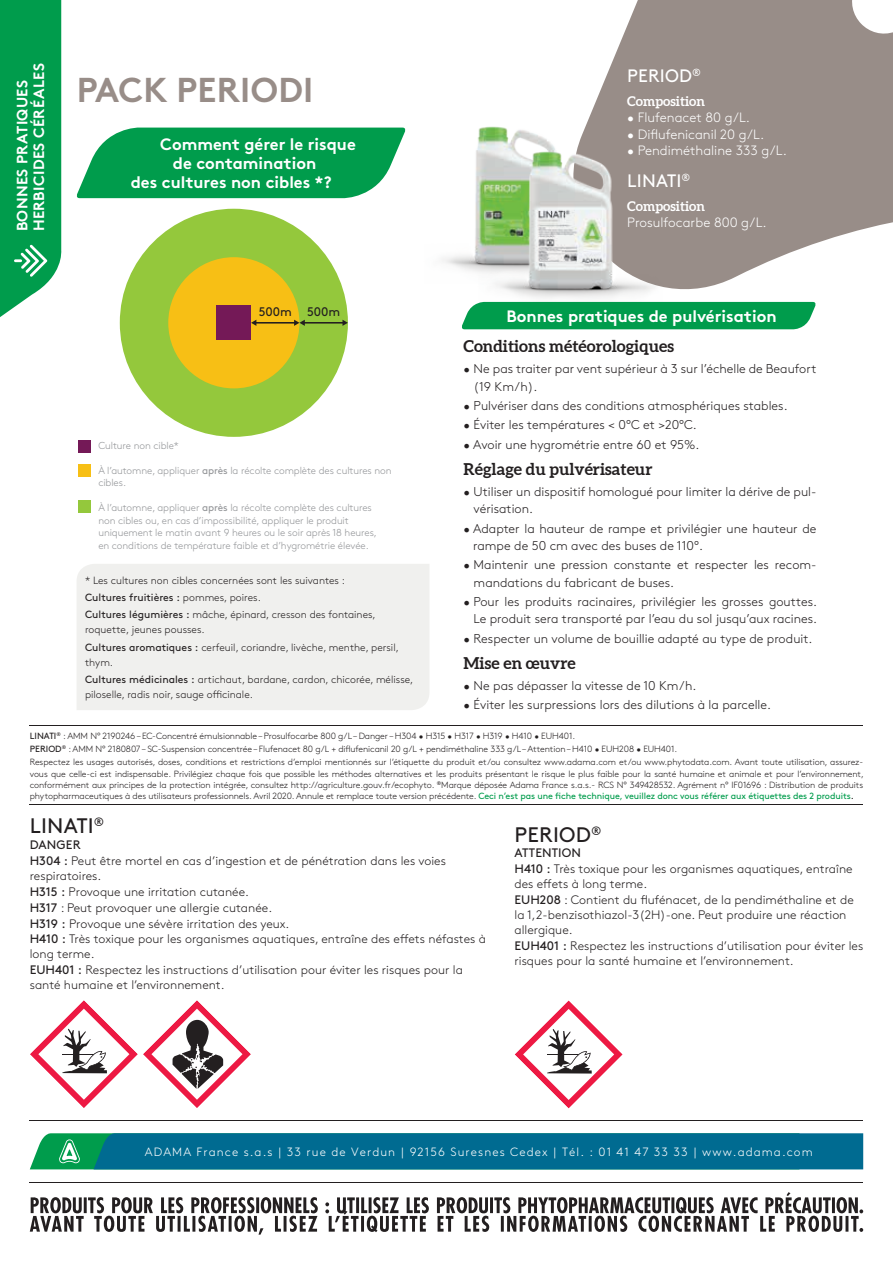
<style>
.page{position:relative;width:893px;height:1263px;background:#fff}
.page>*{position:absolute;margin:0;border:0;box-sizing:border-box;transform-origin:0 0}
.t1{font:700 34.5px "Brown Pro";letter-spacing:.01em;color:#988d88}
.t2{font:21px "Brown Std";letter-spacing:.01em;color:#231f20}
.t3{font:18px "Brown Pro";letter-spacing:.01em;color:#fff}
.t4{font:700 16.5px "Brown Pro";color:#fff}
.t5{font:700 16.5px "Aleo";color:#231f20}
.t6{font:700 15px/16.5px "Brown Pro";letter-spacing:.02em;color:#fff}
.t7{font:300 13.5px "Brown Pro";color:#fff}
.t8{font:700 13.5px "Aleo";color:#fff}
.t9{font:300 12.75px/17.2px "Brown Pro";color:#231f20}
.t10{font:12.45px "Brown Std";color:#231f20}
.t11{font:300 12.3px/15.6px "Brown Std";color:#231f20}
.t12{font:300 12px "Brown Std";letter-spacing:.09em;color:#fff}
.t13{font:300 10.5px/17.1px "Brown Pro";color:#231f20}
.t14{font:300 10.05px/12.5px "Brown Std";letter-spacing:-.005em;color:#939598}
.t15{font:300 9px/13.4px "Brown Std";letter-spacing:-.01em;color:#231f20}
.s1{font-weight:400}
.s2{font-weight:400;color:#009c4c}
</style>
<div class="page">
<svg style="left:597px;top:0;width:296px;height:290px;background:#a69d98"></svg>
<svg style="left:30px;top:1192px;width:833px;height:43px"></svg>
<hr style="left:30px;top:1182px;width:833px;height:1px;background:#231f20">
<div style="left:79px;top:440px;width:12px;height:12px;background:#741957"></div>
<div style="left:78px;top:465px;width:12px;height:12px;background:#f7bf15"></div>
<div style="left:79px;top:500px;width:12px;height:13px;background:#94c83c"></div>
<div style="left:120px;top:209px;width:228px;height:228px;background:#94c83c;border-radius:50%"></div>
<div style="left:168px;top:257px;width:131px;height:131px;background:#f7bf15;border-radius:50%"></div>
<div style="left:217px;top:306px;width:34px;height:34px;background:#741957"></div>
<hr style="left:255px;top:322px;width:40px;height:2px;background:#231f20">
<svg style="left:251px;top:320px;width:5px;height:6px"></svg>
<hr style="left:304px;top:322px;width:39px;height:2px;background:#231f20">
<svg style="left:294px;top:320px;width:11px;height:6px"></svg>
<svg style="left:342px;top:320px;width:6px;height:6px"></svg>
<svg style="left:30px;top:1133px;width:833px;height:36px;background:#05728e"></svg>
<hr style="left:30px;top:725px;width:833px;height:1px;background:#231f20">
<hr style="left:30px;top:1120px;width:833px;height:1px;background:#231f20">
<svg style="left:30px;top:1000px;width:221px;height:108px"></svg>
<hr style="left:30px;top:804px;width:833px;height:1px;background:#231f20">
<svg style="left:515px;top:1000px;width:108px;height:108px"></svg>
<svg style="left:0;top:0;width:62px;height:317px;background:#16a45b"></svg>
<div style="left:77px;top:564px;width:352px;height:146px;background:#f0f0ee"></div>
<svg style="left:76px;top:128px;width:330px;height:70px;background:#1aa65e"></svg>
<div style="left:462px;top:302px;width:354px;height:27px;background:#009c4c"></div>
<img style="left:442px;top:99px;width:173px;height:172px">
<img style="left:471px;top:124px;width:198px;height:188px">
<h3 class="t6" style="left:13px;top:231px;width:170px;rotate:-90deg">BONNES PRATIQUES<br>HERBICIDES CÉRÉALES</h3>
<h1 class="t1" style="left:77px;top:62px;width:238px">PACK PERIODI</h1>
<h3 class="t4" style="left:160px;top:131px;width:197px">Comment gérer le risque</h3>
<h3 class="t4" style="left:173px;top:150px;width:145px">de contamination</h3>
<h3 class="t4" style="left:131px;top:169px;width:202px">des cultures non cibles *?</h3>
<h3 class="t10" style="left:259px;top:304px;width:83px">500m 500m</h3>
<p class="t14" style="left:98px;top:440px;width:82px">Culture non cible*</p>
<p class="t14" style="left:98px;top:464px;width:295px">À l’automne, appliquer <span class="s1">après</span> la récolte complète des cultures non cibles.</p>
<p class="t14" style="left:98px;top:502px;width:280px">À l’automne, appliquer <span class="s1">après</span> la récolte complète des cultures non cibles ou, en cas d’impossibilité, appliquer le produit uniquement le matin avant 9 heures ou le soir après 18 heures, en conditions de température faible et d’hygrométrie élevée.</p>
<p class="t13" style="left:85px;top:571px;width:292px">* Les cultures non cibles concernées sont les suivantes :<br><span class="s1">Cultures fruitières :</span> pommes, poires.<br><span class="s1">Cultures légumières :</span> mâche, épinard, cresson des fontaines,</p>
<p class="t13" style="left:85px;top:620px;width:315px">roquette, jeunes pousses.<br><span class="s1">Cultures aromatiques :</span> cerfeuil, coriandre, livèche, menthe, persil,</p>
<p class="t13" style="left:85px;top:653px;width:330px">thym.<br><span class="s1">Cultures médicinales :</span> artichaut, bardane, cardon, chicorée, mélisse,</p>
<p class="t13" style="left:85px;top:685px;width:169px">piloselle, radis noir, sauge officinale.</p>
<h3 class="t3" style="left:627px;top:62px;width:75px">PERIOD<sup>®</sup></h3>
<h3 class="t8" style="left:627px;top:92px;width:79px">Composition</h3>
<h3 class="t7" style="left:627px;top:107px;width:124px">• Flufenacet 80 g/L.</h3>
<h3 class="t7" style="left:627px;top:124px;width:138px">• Diflufenicanil 20 g/L.</h3>
<h3 class="t7" style="left:627px;top:140px;width:161px">• Pendiméthaline 333 g/L.</h3>
<h3 class="t3" style="left:627px;top:167px;width:65px">LINATI<sup>®</sup></h3>
<h3 class="t8" style="left:627px;top:197px;width:79px">Composition</h3>
<h3 class="t7" style="left:627px;top:212px;width:141px">Prosulfocarbe 800 g/L.</h3>
<h3 class="t4" style="left:506px;top:303px;width:272px">Bonnes pratiques de pulvérisation</h3>
<h3 class="t5" style="left:464px;top:336px;width:212px">Conditions météorologiques</h3>
<h3 class="t9" style="left:474px;top:359px;width:344px;text-indent:-10px">• Ne pas traiter par vent supérieur à 3 sur l’échelle de Beaufort (19 Km/h).</h3>
<h3 class="t9" style="left:464px;top:396px;width:325px">• Pulvériser dans des conditions atmosphériques stables.</h3>
<h3 class="t9" style="left:464px;top:415px;width:235px">• Éviter les températures &lt; 0°C et &gt;20°C.</h3>
<h3 class="t9" style="left:464px;top:435px;width:237px">• Avoir une hygrométrie entre 60 et 95%.</h3>
<h3 class="t5" style="left:464px;top:459px;width:190px">Réglage du pulvérisateur</h3>
<h3 class="t9" style="left:474px;top:482px;width:344px;text-indent:-10px">• Utiliser un dispositif homologué pour limiter la dérive de pul&shy;vérisation.</h3>
<h3 class="t9" style="left:473px;top:519px;width:345px;text-indent:-10px">• Adapter la hauteur de rampe et privilégier une hauteur de rampe de 50 cm avec des buses de 110°.</h3>
<h3 class="t9" style="left:474px;top:555px;width:344px;text-indent:-10px">• Maintenir une pression constante et respecter les recom&shy;mandations du fabricant de buses.</h3>
<h3 class="t9" style="left:464px;top:592px;width:355px;text-align:right">• Pour les produits racinaires, privilégier les grosses gouttes.<br>Le produit sera transporté par l’eau du sol jusqu’aux racines.</h3>
<h3 class="t9" style="left:464px;top:629px;width:350px">• Respecter un volume de bouillie adapté au type de produit.</h3>
<h3 class="t5" style="left:464px;top:652px;width:114px">Mise en œuvre</h3>
<h3 class="t9" style="left:464px;top:676px;width:234px">• Ne pas dépasser la vitesse de 10 Km/h.</h3>
<h3 class="t9" style="left:464px;top:695px;width:309px">• Éviter les surpressions lors des dilutions à la parcelle.</h3>
<p class="t15" style="left:30px;top:729px;width:835px"><span class="s1">LINATI</span><sup>®</sup> : AMM N° 2190246 – EC-Concentré émulsionnable – Prosulfocarbe 800 g/L – Danger – H304 • H315 • H317 • H319 • H410 • EUH401.<br><span class="s1">PERIOD</span><sup>®</sup> : AMM N° 2180807 – SC-Suspension concentrée – Flufenacet 80 g/L + diflufenicanil 20 g/L + pendiméthaline 333 g/L – Attention – H410 • EUH208 • EUH401.<br>Respectez les usages autorisés, doses, conditions et restrictions d’emploi mentionnés sur l’étiquette du produit et/ou consultez www.adama.com et/ou www.phytodata.com. Avant toute utilisation, assurez-</p>
<p class="t15" style="left:30px;top:768px;width:835px;line-height:11.2px;text-align:justify">vous que celle-ci est indispensable. Privilégiez chaque fois que possible les méthodes alternatives et les produits présentant le risque le plus faible pour la santé humaine et animale et pour l’environnement, conformément aux principes de la protection intégrée, consultez http://agriculture.gouv.fr/ecophyto. <sup>®</sup>Marque déposée Adama France s.a.s.- RCS N° 349428532. Agrément n° IF01696 : Distribution de produits phytopharmaceutiques à des utilisateurs professionnels. Avril 2020. Annule et remplace toute version précédente. <span class="s2">Ceci n’est pas une fiche technique, veuillez donc vous référer aux étiquettes des 2 produits</span><span class="s1">.</span></p>
<h2 class="t2" style="left:30px;top:814px;width:76px">LINATI<sup>®</sup></h2>
<p class="t11" style="left:30px;top:837px;width:458px"><span class="s1">DANGER<br>H304 :</span> Peut être mortel en cas d’ingestion et de pénétration dans les voies respiratoires.<br><span class="s1">H315 :</span> Provoque une irritation cutanée.<br><span class="s1">H317</span> : Peut provoquer une allergie cutanée.<br><span class="s1">H319 :</span> Provoque une sévère irritation des yeux.<br><span class="s1">H410 :</span> Très toxique pour les organismes aquatiques, entraîne des effets néfastes à long terme.<br><span class="s1">EUH401 :</span> Respectez les instructions d’utilisation pour éviter les risques pour la santé humaine et l’environnement.</p>
<h2 class="t2" style="left:515px;top:822px;width:88px">PERIOD<sup>®</sup></h2>
<p class="t11" style="left:514px;top:846px;width:350px"><span class="s1">ATTENTION<br>H410 :</span> Très toxique pour les organismes aquatiques, entraîne des effets à long terme.<br><span class="s1">EUH208</span> : Contient du flufénacet, de la pendiméthaline et de la 1,2-benzisothiazol-3(2H)-one. Peut produire une réaction allergique.<br><span class="s1">EUH401 :</span> Respectez les instructions d’utilisation pour éviter les risques pour la santé humaine et l’environnement.</p>
<h3 class="t12" style="left:145px;top:1145px;width:669px">ADAMA France s.a.s | 33 rue de Verdun | 92156 Suresnes Cedex | Tél. : 01 41 47 33 33 | www.adama.com</h3>
</div>
